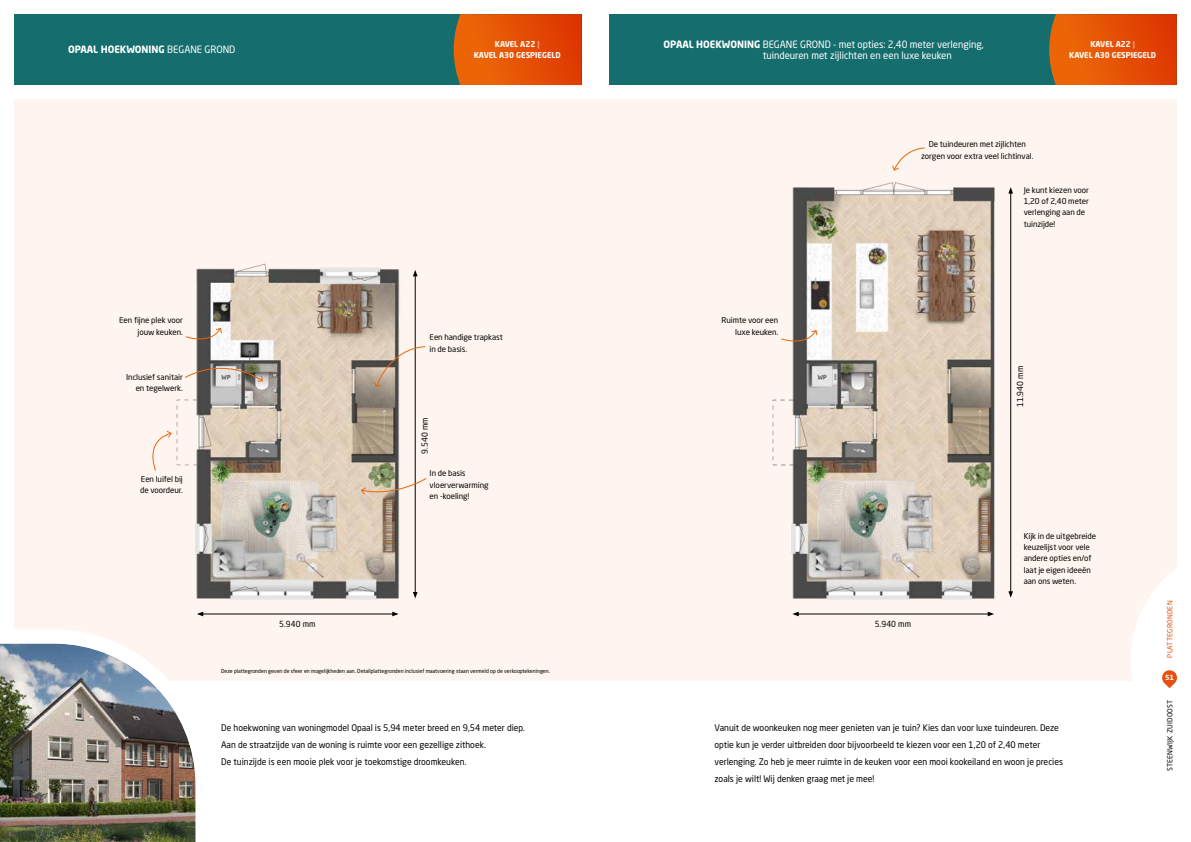
<style>
.page{position:relative;width:1191px;height:842px;background:#fff}
.page>*{position:absolute;margin:0;border:0;box-sizing:border-box;transform-origin:0 0}
.t1{font:10px/11px "Neo Sans Std";color:#fff;scale:.96 1}
.t2{font:700 10px "Neo Sans Std";color:#fff;scale:.96 1}
.t3{font:9px/17px "Neo Sans Std";color:#000;scale:.96 1}
.t4{font:8.3px "Neo Sans Std";letter-spacing:.01em;color:#000;scale:.96 1}
.t5{font:8px/11.3px "Neo Sans Std";letter-spacing:-.01em;color:#000}
.t6{font:700 8px/11px "Neo Sans Std";color:#fff;text-align:center;scale:.96 1}
.t7{font:7px "Neo Sans Std";letter-spacing:.03em;color:#000}
.t8{font:7px "Neo Sans Std";letter-spacing:.03em;color:#e94e0f}
.t9{font:700 7px "Neo Sans Std";color:#fff}
.t10{font:5.5px "Neo Sans Std";color:#000;scale:.96 1}
.s1{font-weight:400}
.s2{font-weight:700}
.s3{color:#f3a183}
</style>
<div class="page">
<div style="left:14px;top:14px;width:567px;height:71px;background:#156d6d"></div>
<svg style="left:454px;top:14px;width:127px;height:71px;background:#e15106"></svg>
<div style="left:14px;top:99px;width:1162px;height:581px;background:#fef5f0"></div>
<div style="left:609px;top:14px;width:567px;height:71px;background:#156d6d"></div>
<svg style="left:1049px;top:14px;width:127px;height:71px;background:#e15106"></svg>
<svg style="left:1129px;top:543px;width:48px;height:146px"></svg>
<img style="left:0;top:630px;width:217px;height:212px">
<hr style="left:415px;top:275px;width:1px;height:319px;background:#000">
<svg style="left:413px;top:592px;width:4px;height:6px"></svg>
<svg style="left:413px;top:270px;width:4px;height:6px"></svg>
<hr style="left:202px;top:614px;width:192px;height:1px;background:#000">
<svg style="left:392px;top:612px;width:7px;height:4px"></svg>
<svg style="left:197px;top:612px;width:6px;height:4px"></svg>
<img style="left:176px;top:263px;width:224px;height:337px">
<svg style="left:184px;top:355px;width:79px;height:27px"></svg>
<svg style="left:185px;top:328px;width:37px;height:17px"></svg>
<svg style="left:361px;top:478px;width:66px;height:19px"></svg>
<svg style="left:374px;top:345px;width:52px;height:42px"></svg>
<hr style="left:1010px;top:192px;width:1px;height:401px;background:#000">
<svg style="left:1008px;top:591px;width:5px;height:7px"></svg>
<svg style="left:1008px;top:187px;width:5px;height:7px"></svg>
<hr style="left:797px;top:614px;width:192px;height:1px;background:#000">
<svg style="left:987px;top:612px;width:7px;height:4px"></svg>
<svg style="left:792px;top:612px;width:6px;height:4px"></svg>
<img style="left:772px;top:182px;width:223px;height:418px">
<svg style="left:780px;top:330px;width:37px;height:18px"></svg>
<svg style="left:892px;top:148px;width:33px;height:23px"></svg>
<svg style="left:152px;top:430px;width:20px;height:41px"></svg>
<p class="t2" style="left:68px;top:43px;width:176px">OPAAL HOEKWONING <span class="s1">BEGANE GROND</span></p>
<p class="t1" style="left:762px;top:39px;width:232px;text-indent:-99px"><span class="s2">OPAAL HOEKWONING</span> BEGANE GROND - met opties: 2,40 meter verlenging, tuindeuren met zijlichten en een luxe keuken</p>
<p class="t6" style="left:474px;top:38px;width:92px">KAVEL A22 <span class="s3">|<br></span>KAVEL A30 GESPIEGELD</p>
<p class="t5" style="left:921px;top:139px;width:114px;text-align:center">De tuindeuren met zijlichten zorgen voor extra veel lichtinval.</p>
<p class="t6" style="left:1069px;top:38px;width:92px">KAVEL A22 <span class="s3">|<br></span>KAVEL A30 GESPIEGELD</p>
<p class="t5" style="left:1023px;top:184px;width:67px">Je kunt kiezen voor<br>1,20 of 2,40 meter verlenging aan de tuinzijde!</p>
<p class="t5" style="left:119px;top:314px;width:65px;text-align:right">Een fijne plek voor jouw keuken.</p>
<p class="t5" style="left:126px;top:371px;width:58px;text-align:right">Inclusief sanitair en tegelwerk.</p>
<p class="t5" style="left:140px;top:473px;width:44px">Een luifel bij de voordeur.</p>
<p class="t5" style="left:429px;top:331px;width:75px">Een handige trapkast in de basis.</p>
<p class="t4" style="left:419px;top:454px;width:39px;rotate:-90deg">9.540 mm</p>
<p class="t5" style="left:429px;top:468px;width:60px">In de basis vloerverwarming en -koeling!</p>
<p class="t4" style="left:279px;top:618px;width:39px">5.940 mm</p>
<p class="t10" style="left:221px;top:667px;width:344px">Deze plattegronden geven de sfeer en mogelijkheden aan. Detailplattegronden inclusief maatvoering staan vermeld op de verkooptekeningen.</p>
<p class="t3" style="left:221px;top:719px;width:318px">De hoekwoning van woningmodel Opaal is 5,94 meter breed en 9,54 meter diep.<br>Aan de straatzijde van de woning is ruimte voor een gezellige zithoek.<br>De tuinzijde is een mooie plek voor je toekomstige droomkeuken.</p>
<p class="t5" style="left:721px;top:314px;width:58px;text-align:right">Ruimte voor een luxe keuken.</p>
<p class="t4" style="left:874px;top:618px;width:39px">5.940 mm</p>
<p class="t4" style="left:1015px;top:407px;width:45px;rotate:-90deg">11.940 mm</p>
<p class="t5" style="left:1023px;top:530px;width:74px">Kijk in de uitgebreide keuzelijst voor vele andere opties en/of laat je eigen ideeën aan ons weten.</p>
<p class="t3" style="left:714px;top:719px;width:364px">Vanuit de woonkeuken nog meer genieten van je tuin? Kies dan voor luxe tuindeuren. Deze optie kun je verder uitbreiden door bijvoorbeeld te kiezen voor een 1,20 of 2,40 meter verlenging. Zo heb je meer ruimte in de keuken voor een mooi kookeiland en woon je precies zoals je wilt! Wij denken graag met je mee!</p>
<p class="t8" style="left:1165px;top:658px;width:59px;rotate:-90deg">PLATTEGRONDEN</p>
<p class="t9" style="left:1165px;top:673px;width:11px">51</p>
<p class="t7" style="left:1165px;top:771px;width:73px;rotate:-90deg">STEENWIJK ZUIDOOST</p>
</div>
